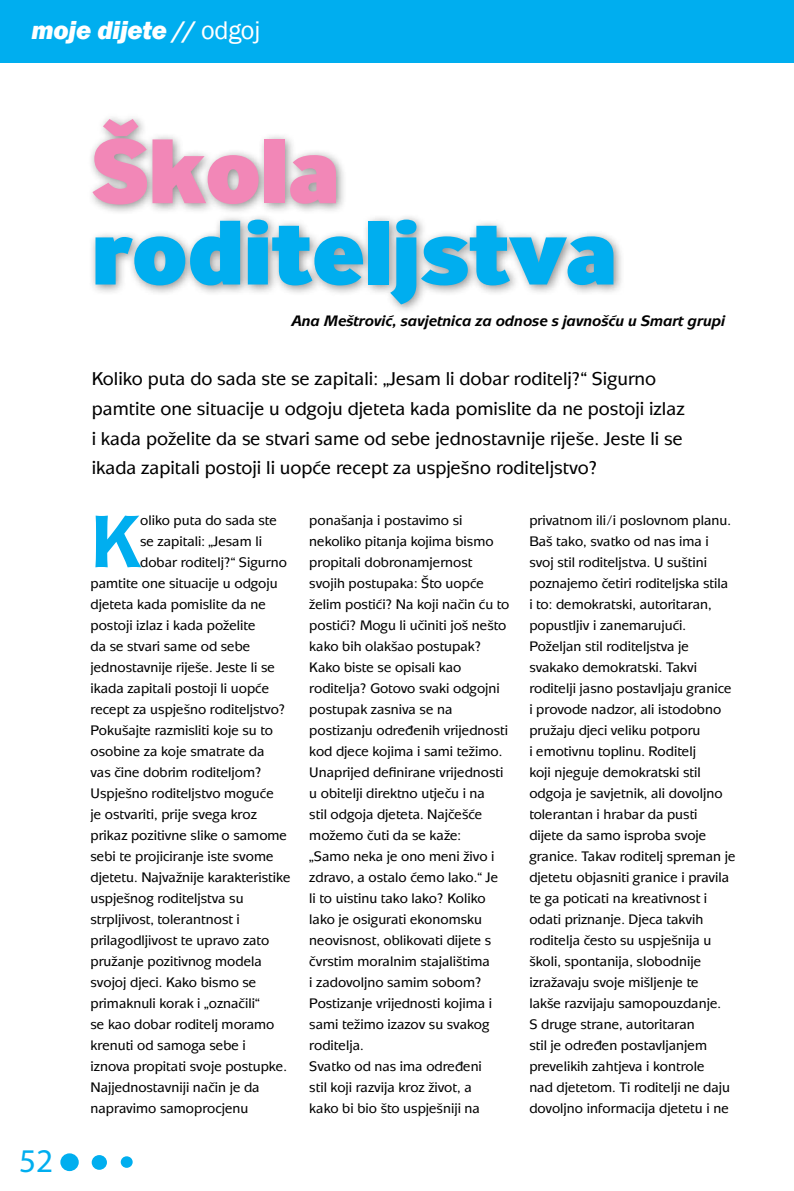
<style>
.page{position:relative;width:794px;height:1191px;background:#fff}
.page>*{position:absolute;margin:0;border:0;box-sizing:border-box;transform-origin:0 0}
.t1{font:700 95.38px "Inter Face Da Ma Th";color:#00aeef}
.t2{font:700 95.38px "Inter Face Da Ma Th";color:#f287b7}
.t3{font:700 77.17px "Mixage HL2";color:#00aeef}
.t4{font:33.25px "Myriad Pro";color:#00aeef}
.t5{font:italic 800 26.25px "Franklin Gothic";letter-spacing:-.01em;color:#fff}
.t6{font:19.25px/29.8px "Mixage HL2";color:#000}
.t7{font:italic 700 15.75px "Mixage HL2";color:#000}
.t8{font:14.35px/21px "Mixage HL2";color:#000}
.s1{font-weight:400;font-style:normal}
</style>
<div class="page">
<div style="left:60px;top:1153px;width:19px;height:18px;background:#00aeef;border-radius:50%"></div>
<div style="left:121px;top:1156px;width:12px;height:11px;background:#00aeef;border-radius:50%"></div>
<div style="left:92px;top:1155px;width:15px;height:14px;background:#00aeef;border-radius:50%"></div>
<div style="left:86px;top:113px;width:539px;height:202px;background:#000;opacity:.45"></div>
<div style="left:0;top:0;width:794px;height:62px;background:#00aeef"></div>
<h3 class="t5" style="left:31px;top:13px;width:230px">moje dijete // <span class="s1">odgoj</span></h3>
<h1 class="t2" style="left:92px;top:112px;width:249px">Škola</h1>
<h1 class="t1" style="left:92px;top:193px;width:527px">roditeljstva</h1>
<p class="t7" style="left:292px;top:311px;width:434px">Ana Meštrović, savjetnica za odnose s javnošću u Smart grupi</p>
<p class="t6" style="left:92px;top:364px;width:594px">Koliko puta do sada ste se zapitali: „Jesam li dobar roditelj?“ Sigurno pamtite one situacije u odgoju djeteta kada pomislite da ne postoji izlaz i kada poželite da se stvari same od sebe jednostavnije riješe. Jeste li se ikada zapitali postoji li uopće recept za uspješno roditeljstvo?</p>
<h3 class="t4" style="left:19px;top:1140px;width:35px">52</h3>
<h2 class="t3" style="left:91px;top:496px;width:51px">K</h2>
<p class="t8" style="left:140px;top:510px;width:138px">oliko puta do sada ste</p>
<p class="t8" style="left:140px;top:531px;width:123px">se zapitali: „Jesam li</p>
<p class="t8" style="left:140px;top:552px;width:148px">dobar roditelj?“ Sigurno</p>
<p class="t8" style="left:91px;top:573px;width:189px">pamtite one situacije u odgoju</p>
<p class="t8" style="left:91px;top:594px;width:177px">djeteta kada pomislite da ne</p>
<p class="t8" style="left:91px;top:615px;width:166px">postoji izlaz i kada poželite</p>
<p class="t8" style="left:91px;top:636px;width:161px">da se stvari same od sebe</p>
<p class="t8" style="left:91px;top:657px;width:186px">jednostavnije riješe. Jeste li se</p>
<p class="t8" style="left:91px;top:678px;width:180px">ikada zapitali postoji li uopće</p>
<p class="t8" style="left:91px;top:699px;width:196px">recept za uspješno roditeljstvo?</p>
<p class="t8" style="left:91px;top:720px;width:184px">Pokušajte razmisliti koje su to</p>
<p class="t8" style="left:91px;top:741px;width:175px">osobine za koje smatrate da</p>
<p class="t8" style="left:91px;top:762px;width:173px">vas čine dobrim roditeljom?</p>
<p class="t8" style="left:91px;top:783px;width:185px">Uspješno roditeljstvo moguće</p>
<p class="t8" style="left:91px;top:804px;width:168px">je ostvariti, prije svega kroz</p>
<p class="t8" style="left:91px;top:825px;width:198px">prikaz pozitivne slike o samome</p>
<p class="t8" style="left:91px;top:846px;width:184px">sebi te projiciranje iste svome</p>
<p class="t8" style="left:91px;top:867px;width:201px">djetetu. Najvažnije karakteristike</p>
<p class="t8" style="left:91px;top:888px;width:155px">uspješnog roditeljstva su</p>
<p class="t8" style="left:91px;top:909px;width:151px">strpljivost, tolerantnost i</p>
<p class="t8" style="left:91px;top:930px;width:180px">prilagodljivost te upravo zato</p>
<p class="t8" style="left:91px;top:951px;width:173px">pružanje pozitivnog modela</p>
<p class="t8" style="left:91px;top:972px;width:167px">svojoj djeci. Kako bismo se</p>
<p class="t8" style="left:91px;top:993px;width:171px">primaknuli korak i „označili“</p>
<p class="t8" style="left:91px;top:1014px;width:185px">se kao dobar roditelj moramo</p>
<p class="t8" style="left:91px;top:1035px;width:157px">krenuti od samoga sebe i</p>
<p class="t8" style="left:91px;top:1056px;width:198px">iznova propitati svoje postupke.</p>
<p class="t8" style="left:91px;top:1077px;width:171px">Najjednostavniji način je da</p>
<p class="t8" style="left:91px;top:1098px;width:159px">napravimo samoprocjenu</p>
<p class="t8" style="left:309px;top:510px;width:202px">ponašanja i postavimo si nekoliko pitanja kojima bismo propitali dobronamjernost svojih postupaka: Što uopće želim postići? Na koji način ću to postići? Mogu li učiniti još nešto kako bih olakšao postupak?<br>Kako biste se opisali kao roditelja? Gotovo svaki odgojni postupak zasniva se na postizanju određenih vrijednosti kod djece kojima i sami težimo.<br>Unaprijed definirane vrijednosti u obitelji direktno utječu i na<br>stil odgoja djeteta. Najčešće možemo čuti da se kaže:<br>„Samo neka je ono meni živo i zdravo, a ostalo ćemo lako.“ Je<br>li to uistinu tako lako? Koliko lako je osigurati ekonomsku neovisnost, oblikovati dijete s čvrstim moralnim stajalištima<br>i zadovoljno samim sobom?<br>Postizanje vrijednosti kojima i sami težimo izazov su svakog roditelja.<br>Svatko od nas ima određeni<br>stil koji razvija kroz život, a<br>kako bi bio što uspješniji na</p>
<p class="t8" style="left:529px;top:510px;width:208px">privatnom ili/i poslovnom planu.<br>Baš tako, svatko od nas ima i svoj stil roditeljstva. U suštini poznajemo četiri roditeljska stila<br>i to: demokratski, autoritaran, popustljiv i zanemarujući.<br>Poželjan stil roditeljstva je svakako demokratski. Takvi roditelji jasno postavljaju granice i provode nadzor, ali istodobno pružaju djeci veliku potporu<br>i emotivnu toplinu. Roditelj<br>koji njeguje demokratski stil odgoja je savjetnik, ali dovoljno tolerantan i hrabar da pusti dijete da samo isproba svoje granice. Takav roditelj spreman je djetetu objasniti granice i pravila te ga poticati na kreativnost i odati priznanje. Djeca takvih roditelja često su uspješnija u školi, spontanija, slobodnije izražavaju svoje mišljenje te<br>lakše razvijaju samopouzdanje.<br>S druge strane, autoritaran<br>stil je određen postavljanjem prevelikih zahtjeva i kontrole<br>nad djetetom. Ti roditelji ne daju dovoljno informacija djetetu i ne</p>
</div>
